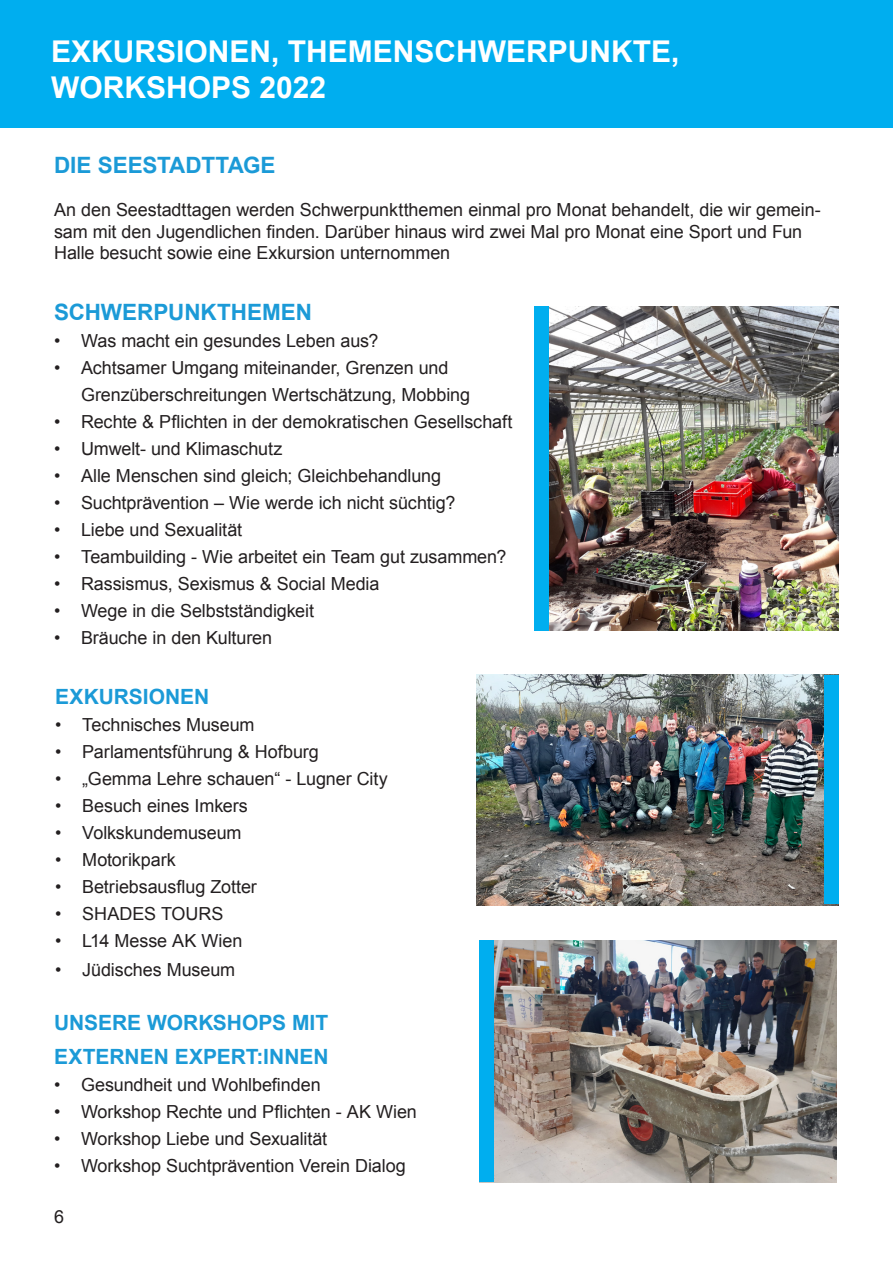
<style>
.page{position:relative;width:893px;height:1263px;background:#fff}
.page>*{position:absolute;margin:0;border:0;box-sizing:border-box;transform-origin:0 0}
.t1{font:700 40.5px/40.5px "Arial";color:#fff}
.t2{font:700 30px/36px "Arial";color:#fff}
.t3{font:700 22.5px "Arial";color:#1b9ad7}
.t4{font:700 21px/34.5px "Arial";color:#1b9ad7}
.t5{font:18px/21.6px "Arial";letter-spacing:-.005em;color:#231f20}
</style>
<div class="page">
<div style="left:0;top:0;width:893px;height:128px;background:#00aeef"></div>
<img style="left:476px;top:675px;width:363px;height:230px">
<img style="left:493px;top:940px;width:344px;height:242px">
<img style="left:549px;top:306px;width:290px;height:324px">
<div style="left:534px;top:306px;width:15px;height:324px;background:#00aeef"></div>
<div style="left:824px;top:675px;width:15px;height:228px;background:#00aeef"></div>
<div style="left:479px;top:940px;width:14px;height:242px;background:#00aeef"></div>
<h1 class="t1" style="left:54px;top:35px;width:575px">Unsere Schwerpunkthemen &amp;<br>Exkursionen</h1>
<h2 class="t2" style="left:51px;top:35px;width:630px">EXKURSIONEN, THEMENSCHWERPUNKTE,<br>WORKSHOPS 2022</h2>
<p class="t3" style="left:54px;top:150px;width:223px">DIE SEESTADTTAGE</p>
<p class="t5" style="left:54px;top:199px;width:768px">An den Seestadttagen werden Schwerpunktthemen einmal pro Monat behandelt, die wir gemein&shy;sam mit den Jugendlichen finden. Darüber hinaus wird zwei Mal pro Monat eine Sport und Fun<br>Halle besucht sowie eine Exkursion unternommen</p>
<p class="t3" style="left:54px;top:297px;width:260px">SCHWERPUNKTHEMEN</p>
<p class="t5" style="left:54px;top:330px;width:326px">• Was macht ein gesundes Leben aus?</p>
<p class="t5" style="left:81px;top:355px;width:391px;line-height:27px;text-indent:-27px">• Achtsamer Umgang miteinander, Grenzen und<br>Grenzüberschreitungen Wertschätzung, Mobbing</p>
<p class="t5" style="left:54px;top:411px;width:460px">• Rechte &amp; Pflichten in der demokratischen Gesellschaft</p>
<p class="t5" style="left:54px;top:438px;width:230px">• Umwelt- und Klimaschutz</p>
<p class="t5" style="left:54px;top:465px;width:389px">• Alle Menschen sind gleich; Gleichbehandlung</p>
<p class="t5" style="left:54px;top:492px;width:403px">• Suchtprävention – Wie werde ich nicht süchtig?</p>
<p class="t5" style="left:54px;top:519px;width:190px">• Liebe und Sexualität</p>
<p class="t5" style="left:54px;top:546px;width:454px">• Teambuilding - Wie arbeitet ein Team gut zusammen?</p>
<p class="t5" style="left:54px;top:573px;width:327px">• Rassismus, Sexismus &amp; Social Media</p>
<p class="t5" style="left:54px;top:600px;width:262px">• Wege in die Selbstständigkeit</p>
<p class="t5" style="left:54px;top:627px;width:220px">• Bräuche in den Kulturen</p>
<p class="t4" style="left:55px;top:680px;width:156px">EXKURSIONEN</p>
<p class="t5" style="left:55px;top:714px;width:201px">• Technisches Museum</p>
<p class="t5" style="left:55px;top:741px;width:265px">• Parlamentsführung &amp; Hofburg</p>
<p class="t5" style="left:55px;top:768px;width:334px">• „Gemma Lehre schauen“ - Lugner City</p>
<p class="t5" style="left:55px;top:795px;width:194px">• Besuch eines Imkers</p>
<p class="t5" style="left:55px;top:822px;width:188px">• Volkskundemuseum</p>
<p class="t5" style="left:55px;top:849px;width:122px">• Motorikpark</p>
<p class="t5" style="left:55px;top:876px;width:203px">• Betriebsausflug Zotter</p>
<p class="t5" style="left:55px;top:903px;width:170px">• SHADES TOURS</p>
<p class="t5" style="left:55px;top:930px;width:189px">• L14 Messe AK Wien</p>
<p class="t5" style="left:55px;top:959px;width:181px">• Jüdisches Museum</p>
<p class="t4" style="left:54px;top:1006px;width:276px">UNSERE WORKSHOPS MIT<br>EXTERNEN EXPERT:INNEN</p>
<p class="t5" style="left:54px;top:1074px;width:268px">• Gesundheit und Wohlbefinden</p>
<p class="t5" style="left:54px;top:1101px;width:364px">• Workshop Rechte und Pflichten - AK Wien</p>
<p class="t5" style="left:54px;top:1128px;width:275px">• Workshop Liebe und Sexualität</p>
<p class="t5" style="left:54px;top:1155px;width:353px">• Workshop Suchtprävention Verein Dialog</p>
<p class="t5" style="left:54px;top:1206px;width:12px">6</p>
</div>
